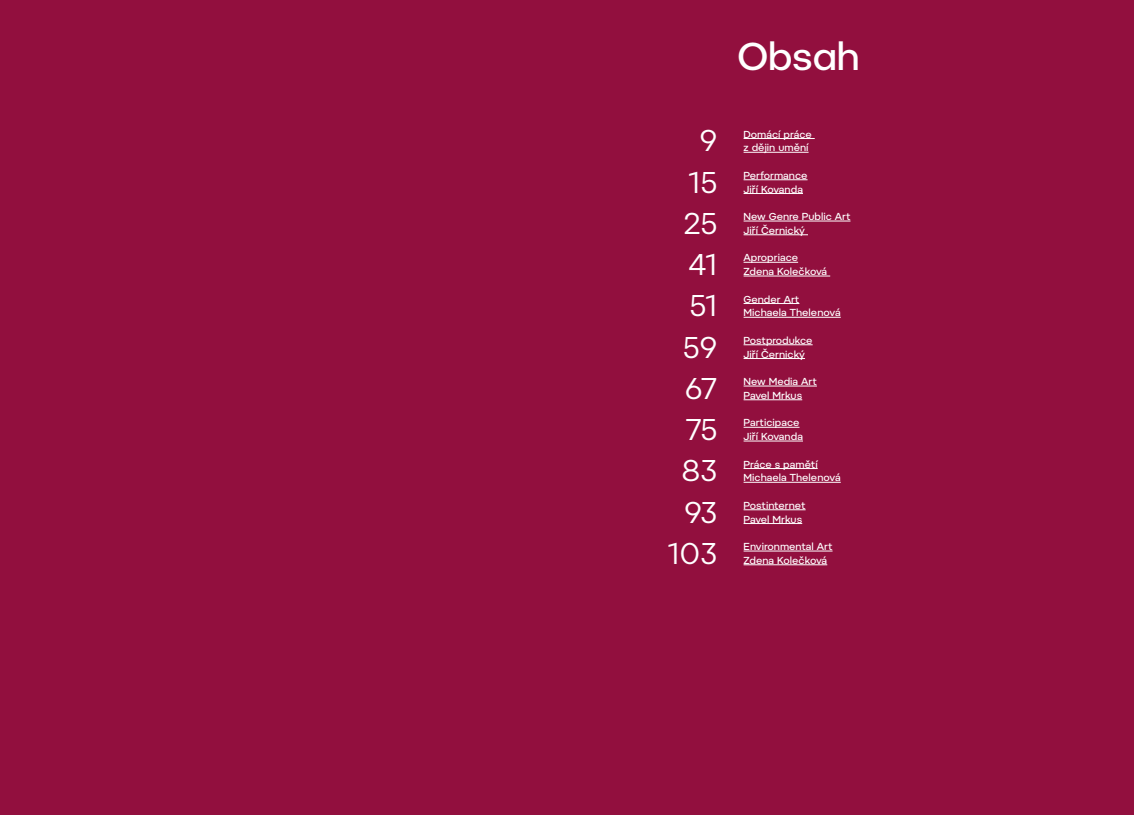
<style>
.page{position:relative;width:1134px;height:815px;background:#920f3e}
.page>*{position:absolute;margin:0;border:0;box-sizing:border-box;transform-origin:0 0}
.t1{font:500 38.75px "Pepi";letter-spacing:-.02em;color:#fff}
.t2{font:30px/41.2px "Pepi";letter-spacing:-.02em;color:#fff;text-align:right}
.t3{font:500 10.12px/13.8px "Pepi";color:#fff}
</style>
<div class="page">
<hr style="left:744px;top:138px;width:71px;height:1px;background:#fff">
<hr style="left:744px;top:152px;width:64px;height:1px;background:#fff">
<hr style="left:744px;top:180px;width:63px;height:1px;background:#fff">
<hr style="left:744px;top:193px;width:59px;height:1px;background:#fff">
<hr style="left:744px;top:221px;width:106px;height:1px;background:#fff">
<hr style="left:744px;top:235px;width:64px;height:1px;background:#fff">
<hr style="left:744px;top:262px;width:54px;height:1px;background:#fff">
<hr style="left:744px;top:276px;width:86px;height:1px;background:#fff">
<hr style="left:744px;top:303px;width:55px;height:1px;background:#fff">
<hr style="left:744px;top:317px;width:97px;height:1px;background:#fff">
<hr style="left:744px;top:345px;width:69px;height:1px;background:#fff">
<hr style="left:744px;top:358px;width:61px;height:1px;background:#fff">
<hr style="left:744px;top:386px;width:73px;height:1px;background:#fff">
<hr style="left:744px;top:400px;width:58px;height:1px;background:#fff">
<hr style="left:744px;top:427px;width:55px;height:1px;background:#fff">
<hr style="left:744px;top:441px;width:59px;height:1px;background:#fff">
<hr style="left:744px;top:468px;width:74px;height:1px;background:#fff">
<hr style="left:744px;top:482px;width:97px;height:1px;background:#fff">
<hr style="left:744px;top:510px;width:62px;height:1px;background:#fff">
<hr style="left:744px;top:523px;width:58px;height:1px;background:#fff">
<hr style="left:744px;top:551px;width:88px;height:1px;background:#fff">
<hr style="left:744px;top:565px;width:83px;height:1px;background:#fff">
<h1 class="t1" style="left:737px;top:33px;width:125px">Obsah</h1>
<h2 class="t2" style="left:667px;top:119px;width:52px">9<br>15<br>25<br>41<br>51<br>59<br>67<br>75<br>83<br>93<br>103</h2>
<p class="t3" style="left:744px;top:127px;width:70px">Domácí práce z dějin umění</p>
<p class="t3" style="left:744px;top:168px;width:65px">Performance<br>Jiří Kovanda</p>
<p class="t3" style="left:744px;top:209px;width:108px">New Genre Public Art<br>Jiří Černický</p>
<p class="t3" style="left:744px;top:251px;width:85px">Apropriace<br>Zdena Kolečková</p>
<p class="t3" style="left:744px;top:292px;width:99px">Gender Art<br>Michaela Thelenová</p>
<p class="t3" style="left:744px;top:333px;width:71px">Postprodukce<br>Jiří Černický</p>
<p class="t3" style="left:744px;top:374px;width:75px">New Media Art<br>Pavel Mrkus</p>
<p class="t3" style="left:744px;top:416px;width:61px">Participace<br>Jiří Kovanda</p>
<p class="t3" style="left:744px;top:457px;width:99px">Práce s pamětí<br>Michaela Thelenová</p>
<p class="t3" style="left:744px;top:498px;width:64px">Postinternet<br>Pavel Mrkus</p>
<p class="t3" style="left:744px;top:539px;width:90px">Environmental Art<br>Zdena Kolečková</p>
</div>
